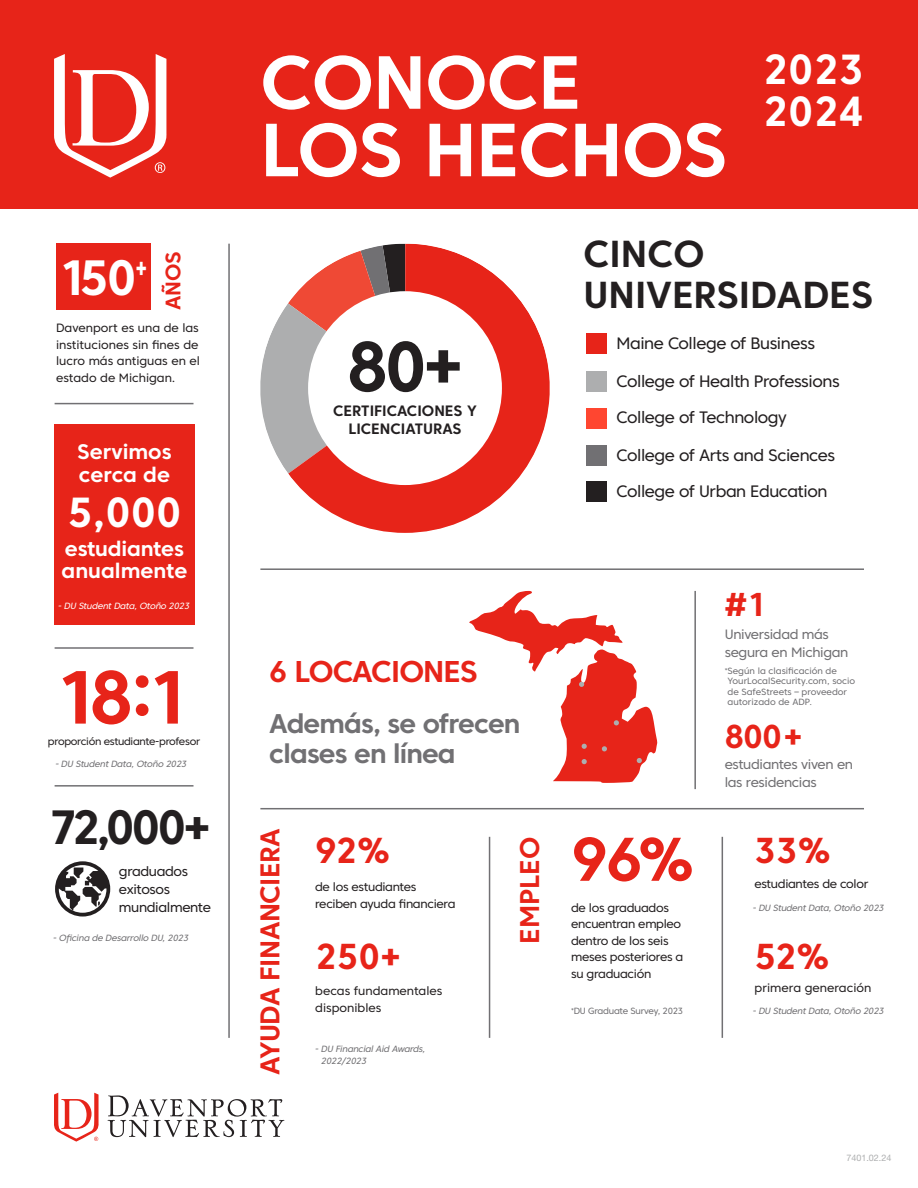
<style>
.page{position:relative;width:918px;height:1188px;background:#fff}
.page>*{position:absolute;margin:0;border:0;box-sizing:border-box;transform-origin:0 0}
.t1{font:700 75px "Core Sans C 65";letter-spacing:-.01em;color:#fff}
.t2{font:700 75px "Core Sans C 65";color:#e72419}
.t3{font:700 70.5px "Core Sans C 65";color:#231f20}
.t4{font:700 61.5px "Core Sans C 65";color:#e72419}
.t5{font:700 49.5px "Core Sans C 65";color:#fff}
.t6{font:700 48px "Core Sans C 65";color:#231f20}
.Sub-Title{font:700 42px "Core Sans C 65";color:#fff}
.t7{font:700 37.5px "Core Sans C 65";color:#231f20}
.t8{font:700 36px "Core Sans C 65";color:#e72419}
.t9{font:700 33px "Core Sans C 65";color:#e72419}
.t10{font:700 30px "Core Sans C 65";letter-spacing:-.03em;color:#e72419}
.t11{font:700 27px/30px "Core Sans C 65";letter-spacing:-.03em;color:#717073}
.t12{font:700 27px "Core Sans C 65";letter-spacing:-.02em;color:#e72419}
.t13{font:700 21px/22.5px "Core Sans C 65";color:#fff}
.t14{font:700 21px "Core Sans C 65";color:#e72419}
.t15{font:16.5px "Core Sans C 45";letter-spacing:-.025em;color:#231f20}
.t16{font:700 15px "Core Sans C 65";color:#231f20}
.t17{font:13.5px/18px "Core Sans C 45";letter-spacing:-.025em;color:#717073}
.t18{font:13.5px/18px "Core Sans C 45";letter-spacing:-.025em;color:#231f20}
.t19{font:12px/16.5px "Core Sans C 45";letter-spacing:-.025em;color:#231f20}
.t20{font:12px/16.5px "Core Sans C 45";color:#231f20}
.t21{font:10.5px "Core Sans C 45";letter-spacing:-.03em;color:#231f20}
.t22{font:9px/12px "Core Sans C 45 Regular It";letter-spacing:-.02em;color:#717073}
.t23{font:9px/10.5px "Core Sans C 45";color:#717073}
.t24{font:9px "Core Sans C 45 Regular It";letter-spacing:-.02em;color:#fff}
.t25{font:9px "Core Sans C 45";letter-spacing:-.025em;color:#717073}
.Item_Number{font:9px "Helvetica Neue LT Std";color:#adaeaf}
</style>
<div class="page">
<div style="left:0;top:0;width:918px;height:209px;background:#e72419"></div>
<div style="left:56px;top:243px;width:94px;height:67px;background:#e72419"></div>
<div style="left:54px;top:425px;width:141px;height:200px;background:#e72419"></div>
<hr style="left:260px;top:568px;width:604px;height:2px;background:#717073">
<hr style="left:260px;top:808px;width:604px;height:1px;background:#717073">
<hr style="left:55px;top:647px;width:139px;height:2px;background:#717073">
<hr style="left:55px;top:403px;width:139px;height:1px;background:#717073">
<hr style="left:55px;top:785px;width:139px;height:2px;background:#717073">
<hr style="left:228px;top:244px;width:2px;height:794px;background:#717073">
<hr style="left:489px;top:837px;width:1px;height:201px;background:#717073">
<hr style="left:722px;top:837px;width:1px;height:201px;background:#717073">
<hr style="left:694px;top:591px;width:2px;height:198px;background:#717073">
<div style="left:586px;top:333px;width:21px;height:21px;background:#e72419"></div>
<div style="left:586px;top:371px;width:21px;height:21px;background:#adaeaf"></div>
<div style="left:586px;top:408px;width:21px;height:21px;background:#ff4630"></div>
<div style="left:586px;top:445px;width:21px;height:21px;background:#717073"></div>
<div style="left:586px;top:481px;width:21px;height:21px;background:#231f20"></div>
<svg style="left:469px;top:591px;width:188px;height:192px"></svg>
<svg style="left:55px;top:861px;width:55px;height:56px"></svg>
<svg style="left:108px;top:1095px;width:176px;height:42px"></svg>
<svg style="left:54px;top:1093px;width:45px;height:49px"></svg>
<svg style="left:54px;top:54px;width:112px;height:124px"></svg>
<svg style="left:260px;top:304px;width:28px;height:169px"></svg>
<svg style="left:288px;top:244px;width:262px;height:289px"></svg>
<p class="t5" style="left:59px;top:246px;width:90px">150<sup>+</sup></p>
<p class="t14" style="left:160px;top:310px;width:61px;rotate:-90deg">AÑOS</p>
<p class="t20" style="left:56px;top:320px;width:146px">Davenport es una de las instituciones sin fines de lucro más antiguas en el estado de Michigan.</p>
<p class="t13" style="left:77px;top:440px;width:96px">Servimos</p>
<p class="t13" style="left:79px;top:463px;width:93px">cerca de</p>
<p class="Sub-Title" style="left:68px;top:486px;width:115px">5,000</p>
<p class="t13" style="left:62px;top:537px;width:127px">estudiantes anualmente</p>
<p class="t24" style="left:58px;top:600px;width:133px">- DU Student Data, Otoño 2023</p>
<p class="t2" style="left:55px;top:650px;width:139px">18:1</p>
<p class="t21" style="left:48px;top:734px;width:154px">proporción estudiante-profesor</p>
<p class="t22" style="left:55px;top:757px;width:133px">- DU Student Data, Otoño 2023</p>
<p class="t6" style="left:49px;top:797px;width:164px">72,000+</p>
<p class="t18" style="left:119px;top:862px;width:94px">graduados exitosos mundialmente</p>
<p class="t22" style="left:53px;top:932px;width:137px">- Oficina de Desarrollo DU, 2023</p>
<p class="t1" style="left:260px;top:36px;width:322px">CONOCE</p>
<p class="t1" style="left:260px;top:103px;width:468px">LOS HECHOS</p>
<p class="Sub-Title" style="left:763px;top:43px;width:103px">2023</p>
<p class="Sub-Title" style="left:763px;top:85px;width:103px">2024</p>
<p class="t3" style="left:346px;top:323px;width:119px">80+</p>
<p class="t16" style="left:333px;top:401px;width:145px">CERTIFICACIONES Y</p>
<p class="t16" style="left:349px;top:419px;width:114px">LICENCIATURAS</p>
<p class="t10" style="left:269px;top:653px;width:210px">6 LOCACIONES</p>
<p class="t11" style="left:269px;top:708px;width:253px">Además, se ofrecen clases en línea</p>
<p class="t7" style="left:583px;top:231px;width:123px">CINCO</p>
<p class="t7" style="left:583px;top:271px;width:291px">UNIVERSIDADES</p>
<p class="t15" style="left:617px;top:333px;width:200px">Maine College of Business</p>
<p class="t15" style="left:617px;top:371px;width:225px">College of Health Professions</p>
<p class="t15" style="left:617px;top:407px;width:172px">College of Technology</p>
<p class="t15" style="left:617px;top:445px;width:220px">College of Arts and Sciences</p>
<p class="t15" style="left:617px;top:481px;width:212px">College of Urban Education</p>
<p class="t9" style="left:724px;top:584px;width:44px">#1</p>
<p class="t17" style="left:725px;top:625px;width:125px">Universidad más segura en Michigan</p>
<p class="t23" style="left:728px;top:666px;width:129px;text-indent:-3px"><sup>*</sup>Según la clasificación de<br>YourLocalSecurity.com, socio de SafeStreets – proveedor autorizado de ADP.</p>
<p class="t9" style="left:724px;top:716px;width:80px">800+</p>
<p class="t17" style="left:725px;top:756px;width:130px">estudiantes viven en las residencias</p>
<p class="t12" style="left:253px;top:1075px;width:248px;rotate:-90deg">AYUDA FINANCIERA</p>
<p class="t8" style="left:315px;top:828px;width:77px">92%</p>
<p class="t8" style="left:754px;top:828px;width:78px">33%</p>
<p class="t4" style="left:571px;top:821px;width:125px">96%</p>
<p class="t19" style="left:571px;top:899px;width:114px">de los graduados encuentran empleo dentro de los seis meses posteriores a su graduación</p>
<p class="t12" style="left:513px;top:944px;width:108px;rotate:-90deg">EMPLEO</p>
<p class="t19" style="left:315px;top:879px;width:142px">de los estudiantes reciben ayuda financiera</p>
<p class="t19" style="left:754px;top:876px;width:116px">estudiantes de color</p>
<p class="t22" style="left:753px;top:902px;width:133px">- DU Student Data, Otoño 2023</p>
<p class="t8" style="left:315px;top:934px;width:88px">250+</p>
<p class="t8" style="left:754px;top:934px;width:77px">52%</p>
<p class="t20" style="left:315px;top:983px;width:129px">becas fundamentales disponibles</p>
<p class="t20" style="left:755px;top:979px;width:118px">primera generación</p>
<p class="t25" style="left:571px;top:1005px;width:114px"><sup>*</sup>DU Graduate Survey, 2023</p>
<p class="t22" style="left:753px;top:1005px;width:133px">- DU Student Data, Otoño 2023</p>
<p class="t22" style="left:321px;top:1042px;width:106px;text-indent:-6px">- DU Financial Aid Awards,<br>2022/2023</p>
<p class="Item_Number" style="left:846px;top:1152px;width:47px">7401.02.24</p>
</div>
